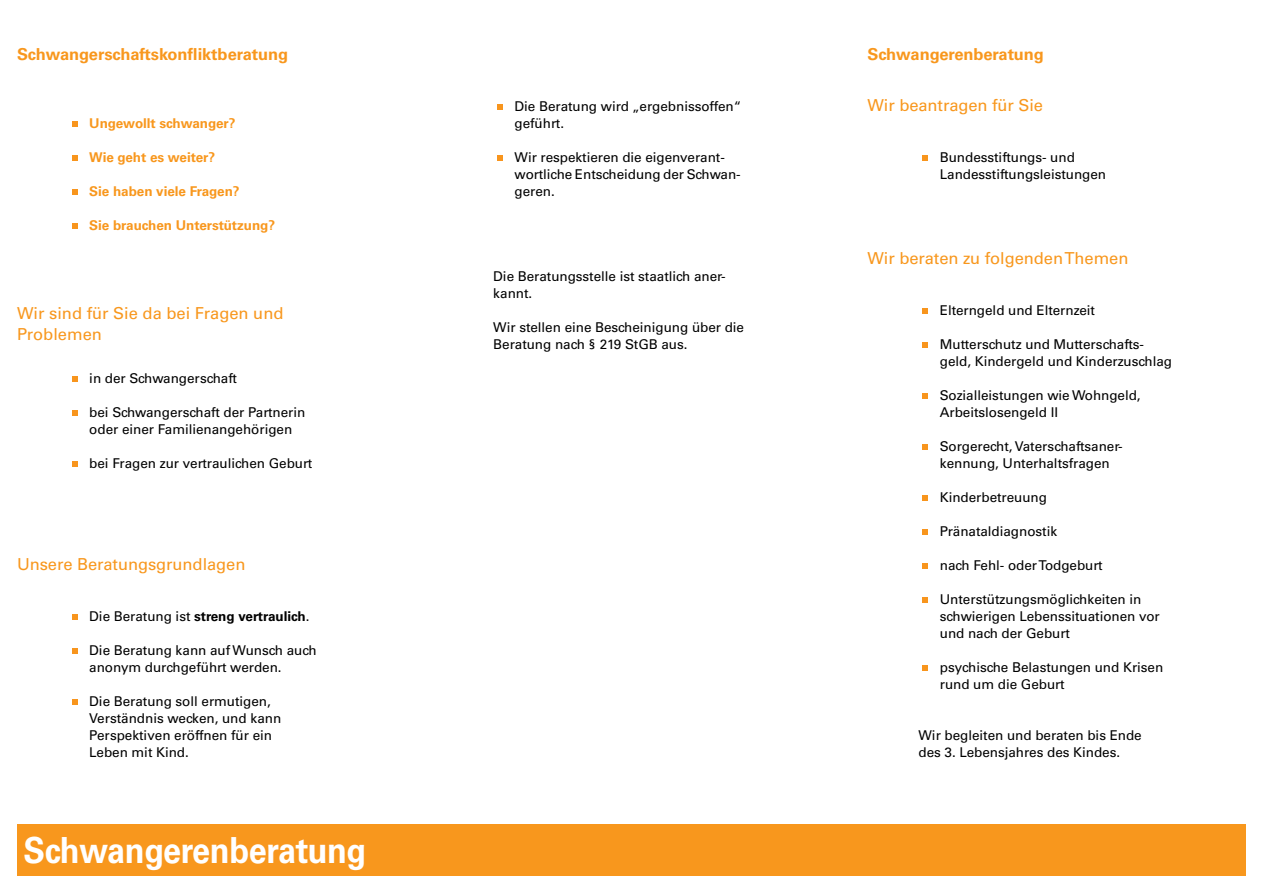
<style>
.page{position:relative;width:1263px;height:893px;background:#fff}
.page>*{position:absolute;margin:0;border:0;box-sizing:border-box;transform-origin:0 0}
.t1{font:700 36px "Univers LT Std";letter-spacing:-.01em;color:#fff;scale:.9 1}
.t2{font:16.5px/21px "Univers LT Std";letter-spacing:-.005em;color:#f8971d}
.t3{font:700 16.5px "Univers LT Std";letter-spacing:-.005em;color:#f8971d}
.t4{font:13.5px/17px "Univers LT Std";letter-spacing:-.005em;color:#000}
.t5{font:700 13.5px "Univers LT Std";letter-spacing:-.005em;color:#f8971d}
.t6{font:700 13.5px "Univers LT Std";letter-spacing:-.005em;color:#000}
.s1{font-weight:400}
</style>
<div class="page">
<div style="left:17px;top:825px;width:1229px;height:51px;background:#f8971d"></div>
<svg style="left:72px;top:122px;width:5px;height:5px"></svg>
<svg style="left:72px;top:156px;width:5px;height:5px"></svg>
<svg style="left:72px;top:190px;width:5px;height:5px"></svg>
<svg style="left:72px;top:224px;width:5px;height:5px"></svg>
<svg style="left:72px;top:377px;width:5px;height:5px"></svg>
<svg style="left:72px;top:411px;width:5px;height:5px"></svg>
<svg style="left:72px;top:462px;width:5px;height:5px"></svg>
<svg style="left:72px;top:615px;width:5px;height:5px"></svg>
<svg style="left:72px;top:649px;width:5px;height:5px"></svg>
<svg style="left:72px;top:700px;width:5px;height:5px"></svg>
<svg style="left:923px;top:156px;width:5px;height:5px"></svg>
<svg style="left:923px;top:309px;width:5px;height:5px"></svg>
<svg style="left:923px;top:343px;width:5px;height:5px"></svg>
<svg style="left:923px;top:394px;width:5px;height:5px"></svg>
<svg style="left:923px;top:445px;width:5px;height:5px"></svg>
<svg style="left:923px;top:496px;width:5px;height:5px"></svg>
<svg style="left:923px;top:530px;width:5px;height:5px"></svg>
<svg style="left:923px;top:564px;width:5px;height:5px"></svg>
<svg style="left:923px;top:598px;width:5px;height:5px"></svg>
<svg style="left:923px;top:666px;width:5px;height:5px"></svg>
<svg style="left:497px;top:104px;width:6px;height:6px"></svg>
<svg style="left:497px;top:156px;width:6px;height:5px"></svg>
<p class="t3" style="left:17px;top:44px;width:273px">Schwangerschaftskonfliktberatung</p>
<p class="t5" style="left:89px;top:115px;width:148px">Ungewollt schwanger?</p>
<p class="t5" style="left:89px;top:149px;width:127px">Wie geht es weiter?</p>
<p class="t5" style="left:89px;top:183px;width:152px">Sie haben viele Fragen?</p>
<p class="t5" style="left:89px;top:217px;width:187px">Sie brauchen Unterstützung?</p>
<p class="t2" style="left:17px;top:302px;width:268px">Wir sind für Sie da bei Fragen und<br>Problemen</p>
<p class="t4" style="left:89px;top:369px;width:149px">in der Schwangerschaft</p>
<p class="t4" style="left:89px;top:404px;width:218px">bei Schwangerschaft der Partnerin oder einer Familienangehörigen</p>
<p class="t4" style="left:89px;top:455px;width:225px">bei Fragen zur vertraulichen Geburt</p>
<p class="t2" style="left:17px;top:554px;width:230px">Unsere Beratungsgrundlagen</p>
<p class="t6" style="left:89px;top:608px;width:222px"><span class="s1">Die Beratung ist</span> streng vertraulich<span class="s1">.</span></p>
<p class="t4" style="left:89px;top:642px;width:229px">Die Beratung kann auf Wunsch auch anonym durchgeführt werden.</p>
<p class="t4" style="left:89px;top:693px;width:193px">Die Beratung soll ermutigen,<br>Verständnis wecken, und kann<br>Perspektiven eröffnen für ein<br>Leben mit Kind.</p>
<h1 class="t1" style="left:23px;top:829px;width:383px">Schwangerenberatung</h1>
<p class="t4" style="left:514px;top:97px;width:228px">Die Beratung wird „ergebnissoffen“ geführt.</p>
<p class="t4" style="left:514px;top:148px;width:228px">Wir respektieren die eigenverant&shy;wortliche Entscheidung der Schwan&shy;geren.</p>
<p class="t4" style="left:493px;top:267px;width:234px">Die Beratungsstelle ist staatlich aner&shy;kannt.</p>
<p class="t4" style="left:493px;top:318px;width:252px">Wir stellen eine Bescheinigung über die<br>Beratung nach § 219 StGB aus.</p>
<p class="t3" style="left:867px;top:44px;width:178px">Schwangerenberatung</p>
<p class="t2" style="left:867px;top:94px;width:177px">Wir beantragen für Sie</p>
<p class="t4" style="left:940px;top:148px;width:168px">Bundesstiftungs- und<br>Landesstiftungsleistungen</p>
<p class="t2" style="left:867px;top:247px;width:262px">Wir beraten zu folgenden Themen</p>
<p class="t4" style="left:940px;top:301px;width:157px">Elterngeld und Elternzeit</p>
<p class="t4" style="left:940px;top:335px;width:234px">Mutterschutz und Mutterschafts&shy;geld, Kindergeld und Kinderzuschlag</p>
<p class="t4" style="left:940px;top:387px;width:202px">Sozialleistungen wie Wohngeld,<br>Arbeitslosengeld II</p>
<p class="t4" style="left:940px;top:438px;width:184px">Sorgerecht, Vaterschaftsaner&shy;kennung, Unterhaltsfragen</p>
<p class="t4" style="left:940px;top:489px;width:109px">Kinderbetreuung</p>
<p class="t4" style="left:940px;top:523px;width:119px">Pränataldiagnostik</p>
<p class="t4" style="left:940px;top:557px;width:164px">nach Fehl- oder Todgeburt</p>
<p class="t4" style="left:940px;top:591px;width:222px">Unterstützungsmöglichkeiten in schwierigen Lebenssituationen vor und nach der Geburt</p>
<p class="t4" style="left:940px;top:659px;width:225px">psychische Belastungen und Krisen rund um die Geburt</p>
<p class="t4" style="left:918px;top:727px;width:225px">Wir begleiten und beraten bis Ende des 3. Lebensjahres des Kindes.</p>
</div>
